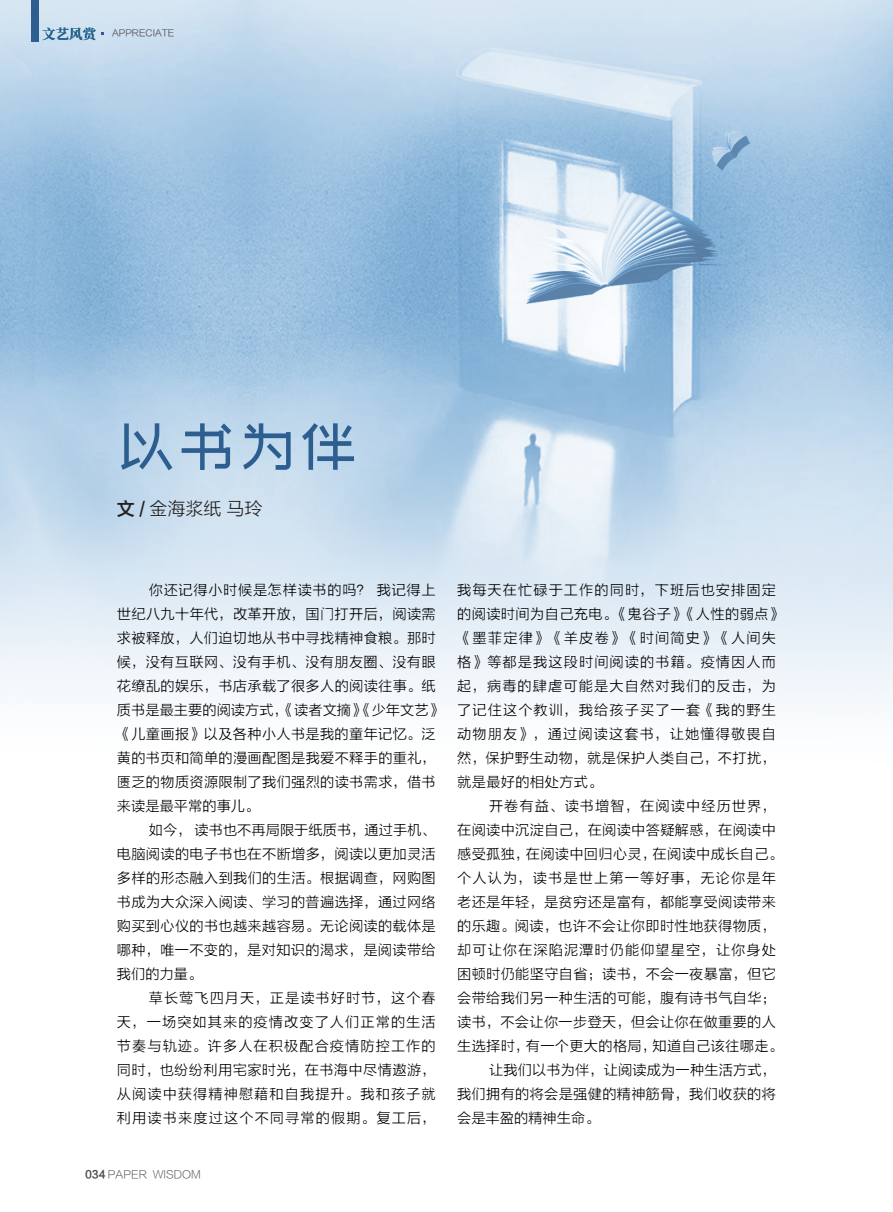
<style>
.page{position:relative;width:893px;height:1212px;background:#fff}
.page>*{position:absolute;margin:0;border:0;box-sizing:border-box;transform-origin:0 0}
.正文{font:60px "zcoolwenyiti";color:#2c5e90;scale:.96 1}
.t1{font:18px "FZLTXHK";color:#231f20}
.大势正文{font:14.25px/24px "FZLTXHK";letter-spacing:.02em;color:#000;text-align:justify}
.大势正文-2{font:14.25px/24px "FZLTXHK";letter-spacing:.075em;color:#000}
.t2{font:700 13.5px "Source Han Serif SC";color:#2c5e90}
.t3{font:10.5px "FZLTXHJW GB1 0";color:#4b4c4d}
.小标题{font:9px "FZLTKHK GBK1 0";color:#6c6d70}
.s1{font-family:"FZLTZHJW GB1 0"}
.s2{font-family:"FZLTCHK GBK1 0"}
</style>
<div class="page">
<img style="left:0;top:0;width:893px;height:701px">
<div style="left:31px;top:0;width:7px;height:41px;background:#2c5e90"></div>
<p class="t2" style="left:42px;top:26px;width:55px">文艺风赏</p>
<p class="小标题" style="left:112px;top:28px;width:64px">APPRECIATE</p>
<p class="正文" style="left:117px;top:415px;width:252px">以书为伴</p>
<p class="t1" style="left:117px;top:499px;width:147px"><span class="s1">文 /</span> 金海浆纸 马玲</p>
<p class="大势正文" style="left:117px;top:578px;width:328px;text-align:left;text-indent:32px">你还记得小时候是怎样读书的吗？ 我记得上世纪八九十年代，改革开放，国门打开后，阅读需求被释放，人们迫切地从书中寻找精神食粮。那时候，没有互联网、没有手机、没有朋友圈、没有眼花缭乱的娱乐，书店承载了很多人的阅读往事。纸质书是最主要的阅读方式，《读者文摘》《少年文艺》《儿童画报》以及各种小人书是我的童年记忆。泛黄的书页和简单的漫画配图是我爱不释手的重礼，匮乏的物质资源限制了我们强烈的读书需求，借书来读是最平常的事儿。</p>
<p class="大势正文" style="left:117px;top:818px;width:320px;text-indent:32px">如今， 读书也不再局限于纸质书，通过手机、电脑阅读的电子书也在不断增多，阅读以更加灵活多样的形态融入到我们的生活。根据调查，网购图书成为大众深入阅读、学习的普遍选择，通过网络购买到心仪的书也越来越容易。无论阅读的载体是哪种，唯一不变的，是对知识的渴求，是阅读带给我们的力量。</p>
<p class="大势正文" style="left:117px;top:986px;width:320px;text-indent:32px">草长莺飞四月天，正是读书好时节，这个春天，一场突如其来的疫情改变了人们正常的生活节奏与轨迹。许多人在积极配合疫情防控工作的同时，也纷纷利用宅家时光，在书海中尽情遨游，从阅读中获得精神慰藉和自我提升。我和孩子就利用读书来度过这个不同寻常的假期。复工后，</p>
<p class="t3" style="left:85px;top:1169px;width:117px"><span class="s2">034</span> PAPER WISDOM</p>
<p class="大势正文-2" style="left:457px;top:578px;width:328px">我每天在忙碌于工作的同时，下班后也安排固定的阅读时间为自己充电。《鬼谷子》《人性的弱点》《墨菲定律》《羊皮卷》《时间简史》《人间失格》等都是我这段时间阅读的书籍。疫情因人而起，病毒的肆虐可能是大自然对我们的反击，为了记住这个教训，我给孩子买了一套《我的野生动物朋友》，通过阅读这套书，让她懂得敬畏自然，保护野生动物，就是保护人类自己，不打扰，就是最好的相处方式。</p>
<p class="大势正文" style="left:457px;top:794px;width:328px;text-align:left;text-indent:32px">开卷有益、读书增智，在阅读中经历世界，在阅读中沉淀自己，在阅读中答疑解惑，在阅读中感受孤独，在阅读中回归心灵，在阅读中成长自己。个人认为，读书是世上第一等好事，无论你是年老还是年轻，是贫穷还是富有，都能享受阅读带来的乐趣。阅读，也许不会让你即时性地获得物质，却可让你在深陷泥潭时仍能仰望星空，让你身处困顿时仍能坚守自省；读书，不会一夜暴富，但它会带给我们另一种生活的可能，腹有诗书气自华；读书，不会让你一步登天，但会让你在做重要的人生选择时，有一个更大的格局，知道自己该往哪走。</p>
<p class="大势正文" style="left:457px;top:1058px;width:320px;text-indent:32px">让我们以书为伴，让阅读成为一种生活方式，我们拥有的将会是强健的精神筋骨，我们收获的将会是丰盈的精神生命。</p>
</div>
